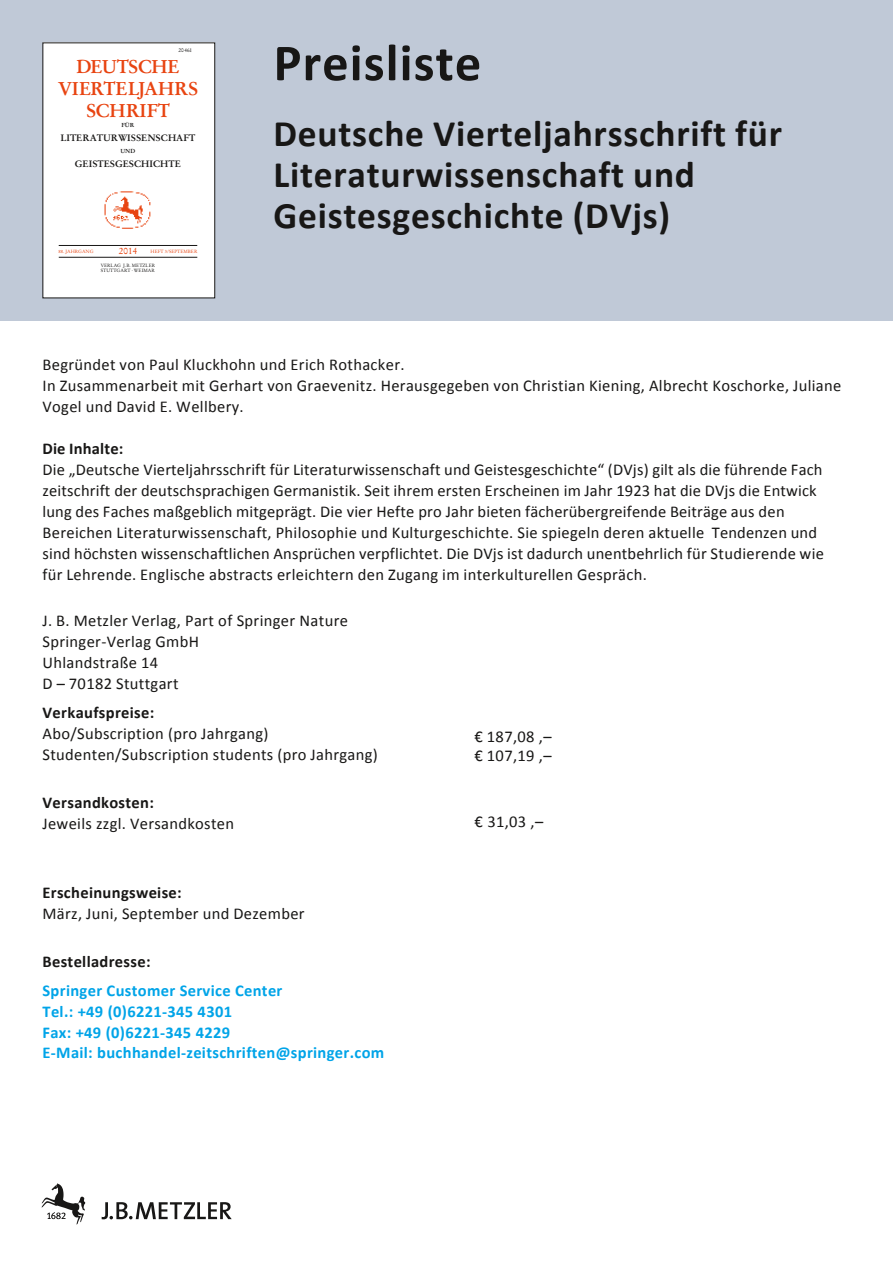
<style>
.page{position:relative;width:893px;height:1263px;background:#fff}
.page>*{position:absolute;margin:0;border:0;box-sizing:border-box;transform-origin:0 0}
.t1{font:700 52.5px "Calibri";letter-spacing:.02em;color:#181716}
.t2{font:700 37.5px/41px "Calibri";letter-spacing:.02em;color:#181716}
.t3{font:700 18.6px/22px "Stempel Garamond LT Std";letter-spacing:-.01em;color:#e84411;text-align:center}
.t4{font:16.5px/21px "Calibri";letter-spacing:.02em;color:#181716}
.t5{font:700 16.5px/20.7px "Calibri";letter-spacing:.02em;color:#00a4e8}
.t6{font:700 16.5px "Calibri";letter-spacing:.02em;color:#181716}
.t7{font:700 9.3px "Stempel Garamond LT Std";color:#181716}
.t8{font:9.3px "Stempel Garamond LT Std";color:#e84411}
.t9{font:700 5.85px "Stempel Garamond LT Std";color:#181716}
.t10{font:5.4px "Stempel Garamond LT Std";color:#181716}
.t11{font:4.65px/5.6px "Stempel Garamond LT Std";letter-spacing:.005em;color:#181716}
.t12{font:4.65px "Stempel Garamond LT Std";color:#e84411}
</style>
<div class="page">
<div style="left:0;top:0;width:893px;height:320px;background:#c0c9d7"></div>
<div style="left:43px;top:43px;width:172px;height:252px;background:#fff"></div>
<hr style="left:59px;top:245px;width:138px;height:1px;background:#181716">
<hr style="left:59px;top:257px;width:138px;height:1px;background:#181716">
<img style="left:104px;top:191px;width:47px;height:38px">
<div style="left:43px;top:43px;width:172px;height:255px;border:1px solid #181716"></div>
<svg style="left:102px;top:1202px;width:130px;height:17px"></svg>
<svg style="left:41px;top:1183px;width:44px;height:41px"></svg>
<p class="t10" style="left:178px;top:46px;width:15px">20461</p>
<p class="t3" style="left:58px;top:55px;width:142px">DEUTSCHE<br>VIERTELJAHRS<br>SCHRIFT</p>
<p class="t9" style="left:121px;top:121px;width:14px">FÜR</p>
<p class="t7" style="left:60px;top:132px;width:137px">LITERATURWISSENSCHAFT</p>
<p class="t9" style="left:120px;top:147px;width:16px">UND</p>
<p class="t7" style="left:75px;top:158px;width:108px">GEISTESGESCHICHTE</p>
<p class="t12" style="left:58px;top:248px;width:37px">88. JAHRGANG</p>
<p class="t8" style="left:119px;top:246px;width:20px">2014</p>
<p class="t12" style="left:151px;top:248px;width:48px">HEFT 3/SEPTEMBER</p>
<p class="t11" style="left:101px;top:262px;width:56px">VERLAG J.B. METZLER<br>STUTTGART · WEIMAR</p>
<h1 class="t1" style="left:274px;top:29px;width:209px">Preisliste</h1>
<h2 class="t2" style="left:274px;top:113px;width:510px">Deutsche Vierteljahrsschrift für<br>Literaturwissenschaft und<br>Geistesgeschichte (DVjs)</h2>
<p class="t4" style="left:43px;top:354px;width:800px">Begründet von Paul Kluckhohn und Erich Rothacker.<br>In Zusammenarbeit mit Gerhart von Graevenitz. Herausgegeben von Christian Kiening, Albrecht Koschorke, Juliane<br>Vogel und David E. Wellbery.</p>
<p class="t6" style="left:43px;top:438px;width:82px">Die Inhalte:</p>
<p class="t4" style="left:43px;top:459px;width:783px">Die „Deutsche Vierteljahrsschrift für Literaturwissenschaft und Geistesgeschichte“ (DVjs) gilt als die führende Fach zeitschrift der deutschsprachigen Germanistik. Seit ihrem ersten Erscheinen im Jahr 1923 hat die DVjs die Entwick lung des Faches maßgeblich mitgeprägt. Die vier Hefte pro Jahr bieten fächerübergreifende Beiträge aus den Bereichen Literaturwissenschaft, Philosophie und Kulturgeschichte. Sie spiegeln deren aktuelle Tendenzen und sind höchsten wissenschaftlichen Ansprüchen verpflichtet. Die DVjs ist dadurch unentbehrlich für Studierende wie für Lehrende. Englische abstracts erleichtern den Zugang im interkulturellen Gespräch.</p>
<p class="t4" style="left:43px;top:609px;width:307px">J. B. Metzler Verlag, Part of Springer Nature<br>Springer-Verlag GmbH<br>Uhlandstraße 14<br>D – 70182 Stuttgart</p>
<p class="t4" style="left:475px;top:727px;width:79px;line-height:19.5px">€ 187,08 ,– € 107,19 ,–</p>
<p class="t6" style="left:43px;top:702px;width:113px">Verkaufspreise:</p>
<p class="t4" style="left:43px;top:723px;width:337px">Abo/Subscription (pro Jahrgang)<br>Studenten/Subscription students (pro Jahrgang)</p>
<p class="t6" style="left:43px;top:792px;width:113px">Versandkosten:</p>
<p class="t4" style="left:43px;top:813px;width:193px">Jeweils zzgl. Versandkosten</p>
<p class="t4" style="left:475px;top:811px;width:70px">€ 31,03 ,–</p>
<p class="t6" style="left:43px;top:882px;width:141px">Erscheinungsweise:</p>
<p class="t4" style="left:43px;top:903px;width:264px">März, Juni, September und Dezember</p>
<p class="t6" style="left:43px;top:951px;width:110px">Bestelladresse:</p>
<p class="t5" style="left:43px;top:980px;width:343px">Springer Customer Service Center<br>Tel.: +49 (0)6221-345 4301<br>Fax: +49 (0)6221-345 4229<br>E-Mail: buchhandel-zeitschriften@springer.com</p>
</div>
